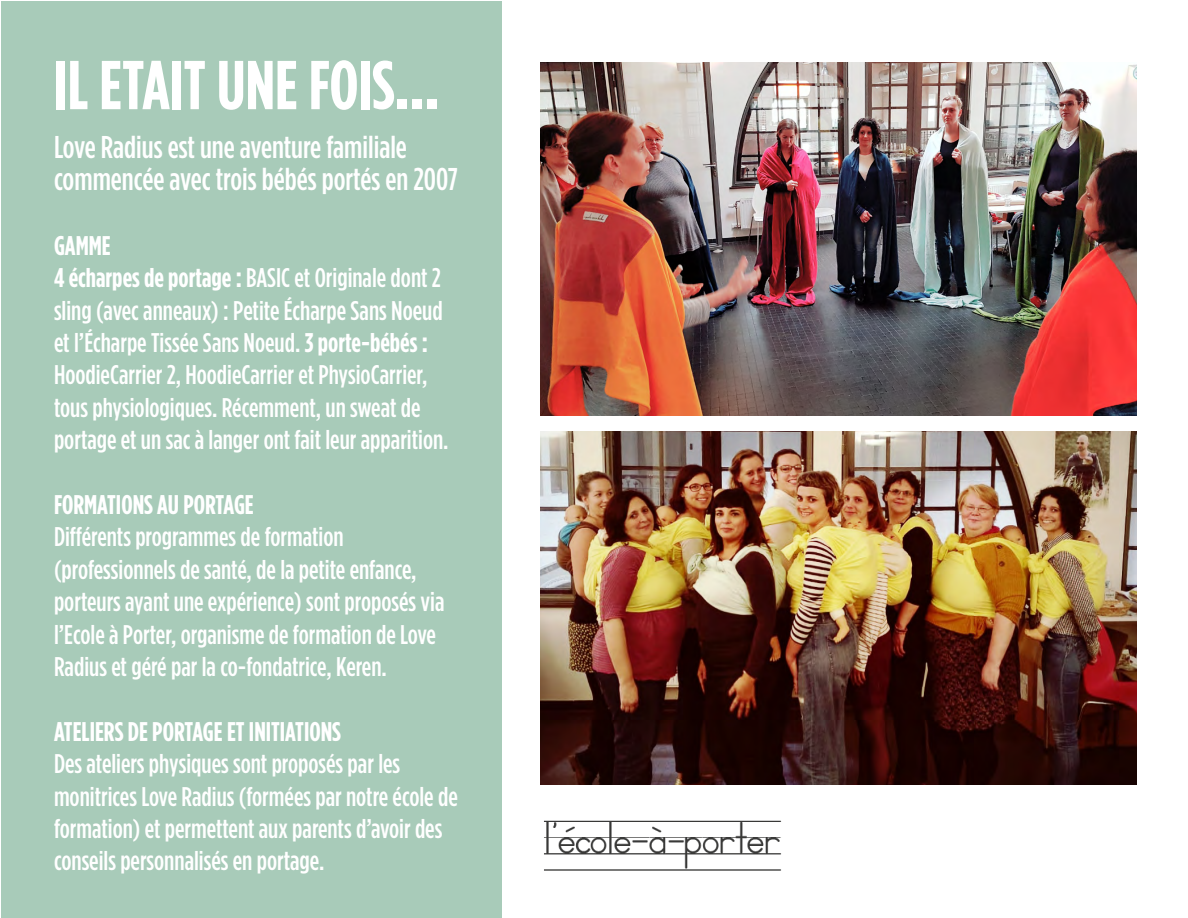
<style>
.page{position:relative;width:1188px;height:918px;background:#fff}
.page>*{position:absolute;margin:0;border:0;box-sizing:border-box;transform-origin:0 0}
.t1{font:700 69px "Gotham Condensed";color:#fff}
.t2{font:500 31.5px/32.4px "Gotham Condensed";color:#fff}
.t3{font:500 27px/32.4px "Gotham Condensed";color:#fff}
.t4{font:700 27px "Gotham Condensed";color:#fff}
.s1{font-weight:700}
</style>
<div class="page">
<img style="left:541px;top:431px;width:596px;height:353px">
<img style="left:541px;top:62px;width:596px;height:353px">
<img style="left:544px;top:820px;width:238px;height:51px">
<div style="left:1px;top:1px;width:501px;height:916px;background:#a8cbb9"></div>
<h1 class="t1" style="left:54px;top:45px;width:387px">IL ETAIT UNE FOIS...</h1>
<p class="t2" style="left:54px;top:130px;width:406px">Love Radius est une aventure familiale commencée avec trois bébés portés en 2007</p>
<p class="t3" style="left:54px;top:229px;width:396px"><span class="s1">GAMME<br>4 écharpes de portage :</span> BASIC et Originale dont 2 sling (avec anneaux) : Petite Écharpe Sans Noeud et l’Écharpe Tissée Sans Noeud. <span class="s1">3 porte-bébés :<br></span>HoodieCarrier 2, HoodieCarrier et PhysioCarrier, tous physiologiques. Récemment, un sweat de portage et un sac à langer ont fait leur apparition.</p>
<p class="t4" style="left:54px;top:489px;width:201px">FORMATIONS AU PORTAGE</p>
<p class="t3" style="left:54px;top:521px;width:392px">Différents programmes de formation (professionnels de santé, de la petite enfance, porteurs ayant une expérience) sont proposés via l’Ecole à Porter, organisme de formation de Love Radius et géré par la co-fondatrice, Keren.</p>
<p class="t4" style="left:54px;top:716px;width:289px">ATELIERS DE PORTAGE ET INITIATIONS</p>
<p class="t3" style="left:54px;top:747px;width:405px">Des ateliers physiques sont proposés par les monitrices Love Radius (formées par notre école de formation) et permettent aux parents d’avoir des conseils personnalisés en portage.</p>
</div>
